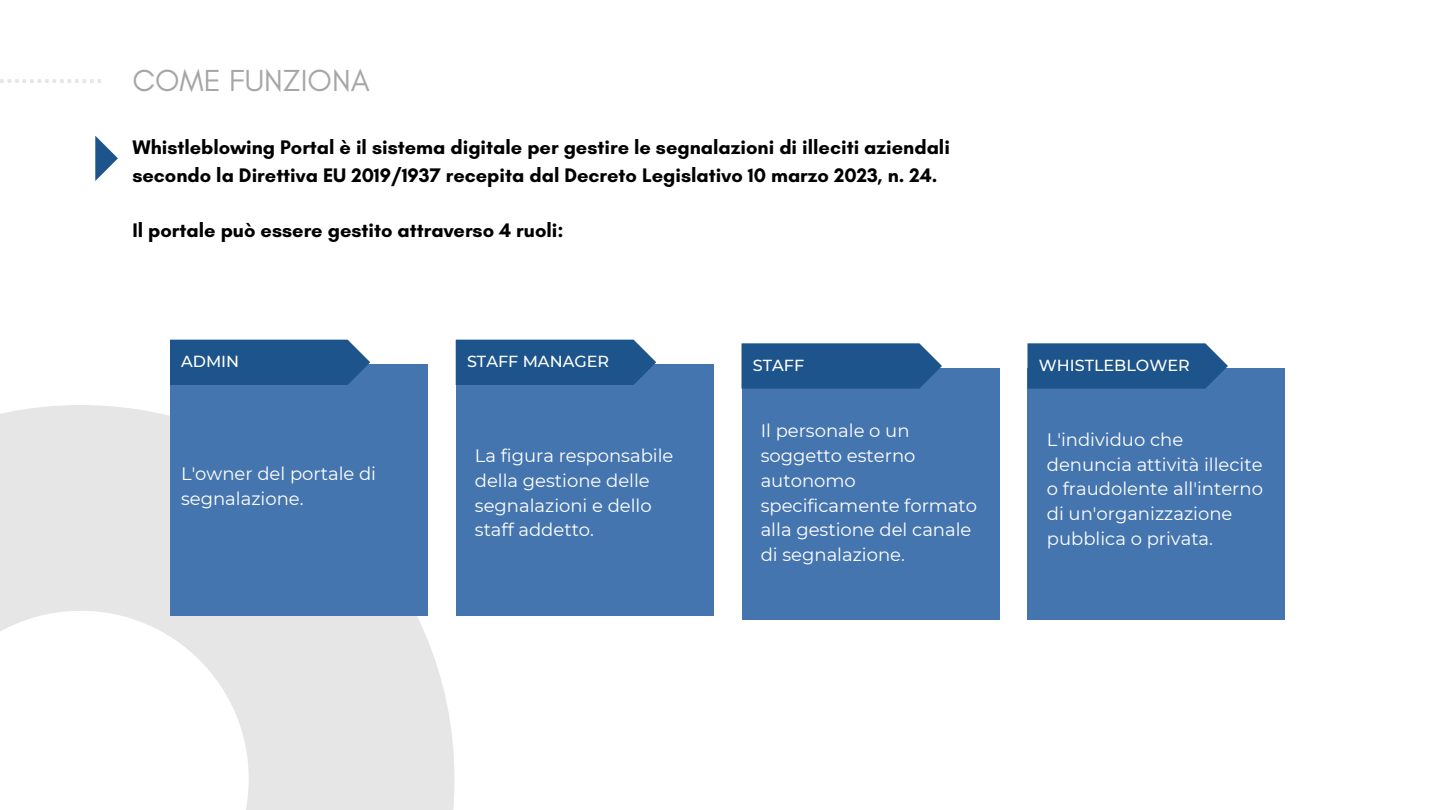
<style>
.page{position:relative;width:1440px;height:810px;background:#fff}
.page>*{position:absolute;margin:0;border:0;box-sizing:border-box;transform-origin:0 0}
.t1{font:31px "Glacial Indifference";color:#a6a6a6}
.t2{font:700 20px/27.8px "Glacial Indifference";color:#000}
.t3{font:18px/24.8px "Montserrat";color:#fff}
.t4{font:500 16px "Montserrat";color:#fff}
</style>
<div class="page">
<svg style="left:0;top:405px;width:455px;height:405px;fill:#e6e6e7"></svg>
<div style="left:170px;top:364px;width:258px;height:252px;background:#4575af"></div>
<svg style="left:0;top:79px;width:101px;height:4px"></svg>
<svg style="left:95px;top:136px;width:23px;height:45px"></svg>
<div style="left:170px;top:340px;width:200px;height:45px;background:#1c548b"></div>
<div style="left:456px;top:364px;width:258px;height:252px;background:#4575af"></div>
<div style="left:456px;top:340px;width:200px;height:45px;background:#1c548b"></div>
<div style="left:742px;top:368px;width:258px;height:252px;background:#4575af"></div>
<svg style="left:742px;top:343px;width:200px;height:46px;background:#255a90"></svg>
<div style="left:1027px;top:368px;width:258px;height:252px;background:#4575af"></div>
<svg style="left:1027px;top:343px;width:201px;height:46px;background:#255b90"></svg>
<p class="t1" style="left:132px;top:61px;width:239px">COME FUNZIONA</p>
<p class="t2" style="left:132px;top:133px;width:819px">Whistleblowing Portal è il sistema digitale per gestire le segnalazioni di illeciti aziendali secondo la Direttiva EU 2019/1937 recepita dal Decreto Legislativo 10 marzo 2023, n. 24.</p>
<p class="t2" style="left:132px;top:216px;width:433px">Il portale può essere gestito attraverso 4 ruoli:</p>
<p class="t4" style="left:181px;top:352px;width:60px">ADMIN</p>
<p class="t3" style="left:181px;top:461px;width:197px">L'owner del portale di segnalazione.</p>
<p class="t4" style="left:467px;top:352px;width:144px">STAFF MANAGER</p>
<p class="t3" style="left:475px;top:443px;width:200px">La figura responsabile della gestione delle segnalazioni e dello staff addetto.</p>
<p class="t4" style="left:753px;top:355px;width:53px">STAFF</p>
<p class="t3" style="left:761px;top:418px;width:218px">Il personale o un soggetto esterno autonomo specificamente formato alla gestione del canale di segnalazione.</p>
<p class="t4" style="left:1039px;top:355px;width:152px">WHISTLEBLOWER</p>
<p class="t3" style="left:1047px;top:427px;width:218px">L'individuo che denuncia attività illecite o fraudolente all'interno di un'organizzazione pubblica o privata.</p>
</div>
